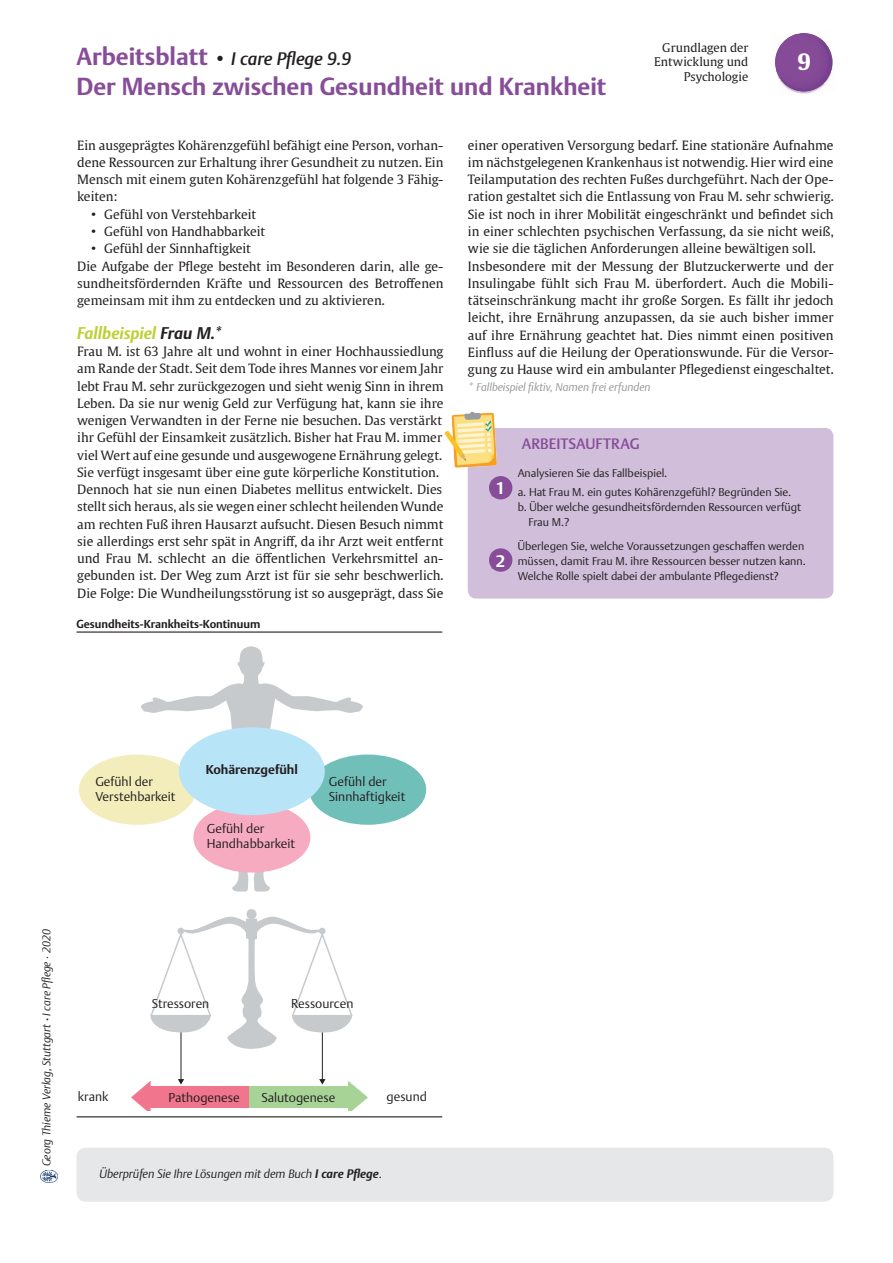
<style>
.page{position:relative;width:893px;height:1263px;background:#fff}
.page>*{position:absolute;margin:0;border:0;box-sizing:border-box;transform-origin:0 0}
.t1{font:700 24px "Thieme Argo 2011";color:#874d99}
.t2{font:700 22.5px "Thieme Gulliver 2011";color:#fff}
.t3{font:italic 500 18px "Thieme Argo 2011";color:#231f20}
.t4{font:italic 700 16.5px "Thieme Argo 2011";color:#becf35}
.t5{font:700 16.5px "Thieme Argo 2008";color:#fff}
.t6{font:500 15px "Thieme Argo 2011";color:#874d99}
.t7{font:12.75px/17.2px "Thieme Gulliver 2011";color:#231f20}
.t8{font:12.75px/17.2px "Thieme Gulliver 2008";color:#231f20;text-align:justify}
.t9{font:300 12.75px/15.3px "Thieme Argo 2011";color:#231f20}
.t10{font:700 12.75px "Thieme Argo 2011";color:#231f20}
.t11{font:italic 300 12px "Thieme Argo 2011";color:#231f20}
.t12{font:12px/14.4px "Thieme Gulliver 2011";color:#231f20;text-align:right}
.t13{font:300 11.25px/15px "Thieme Argo 2011";color:#231f20}
.t14{font:italic 300 11.25px "Thieme Argo 2011";color:#231f20}
.t15{font:italic 300 11.25px "Thieme Argo 2011";color:#939598}
.t16{font:700 11.25px "Thieme Argo 2011";color:#231f20}
.s1{font-weight:700;font-style:normal;font-size:24px;color:#874d99}
.s2{color:#231f20}
.s3{font-family:"Thieme Gulliver 2008"}
.s4{font-weight:500;font-style:normal}
.s5{font-weight:700}
.s6{font-style:normal;font-size:11.25px}
</style>
<div class="page">
<img style="left:794px;top:92px;width:19px;height:2px">
<img style="left:832px;top:57px;width:1px;height:12px">
<img style="left:775px;top:47px;width:53px;height:45px">
<img style="left:779px;top:33px;width:43px;height:14px">
<img style="left:821px;top:40px;width:11px;height:39px">
<div style="left:77px;top:1148px;width:756px;height:53px;background:#e6e7e9;border-radius:9px"></div>
<div style="left:77px;top:1148px;width:756px;height:54px;border:2px solid #e6e7e9;border-radius:9px"></div>
<img style="left:41px;top:1170px;width:17px;height:13px">
<hr style="left:77px;top:631px;width:365px;height:2px;background:#231f20">
<hr style="left:77px;top:1116px;width:365px;height:1px;background:#231f20">
<div style="left:468px;top:428px;width:365px;height:170px;background:#d0beda;border-radius:9px"></div>
<img style="left:444px;top:412px;width:63px;height:66px">
<div style="left:490px;top:477px;width:22px;height:22px;background:#874d99;border-radius:50%"></div>
<div style="left:489px;top:476px;width:23px;height:23px;border:2px solid #874d99;border-radius:50%"></div>
<div style="left:490px;top:549px;width:22px;height:22px;background:#874d99;border-radius:50%"></div>
<div style="left:489px;top:548px;width:23px;height:24px;border:2px solid #874d99;border-radius:50%"></div>
<svg style="left:141px;top:646px;width:222px;height:246px"></svg>
<div style="left:79px;top:754px;width:117px;height:71px;background:#f2edba;border-radius:50%"></div>
<div style="left:193px;top:802px;width:117px;height:70px;background:#f6abc1;border-radius:50%"></div>
<div style="left:309px;top:754px;width:117px;height:71px;background:#70bfb9;border-radius:50%"></div>
<hr style="left:181px;top:1032px;width:1px;height:48px;background:#231f20">
<svg style="left:178px;top:1079px;width:6px;height:5px"></svg>
<hr style="left:322px;top:1032px;width:1px;height:48px;background:#231f20">
<svg style="left:319px;top:1079px;width:7px;height:5px"></svg>
<div style="left:179px;top:727px;width:146px;height:88px;background:#b7e4f7;border-radius:50%"></div>
<div style="left:249px;top:1087px;width:106px;height:21px;background:#a8d397"></div>
<svg style="left:348px;top:1081px;width:20px;height:29px"></svg>
<div style="left:147px;top:1087px;width:102px;height:21px;background:#f1758c"></div>
<svg style="left:131px;top:1081px;width:20px;height:29px"></svg>
<div style="left:247px;top:909px;width:10px;height:10px;background:#c7cacc;border-radius:50%"></div>
<svg style="left:150px;top:916px;width:203px;height:133px"></svg>
<h3 class="t3" style="left:77px;top:47px;width:276px"><span class="s1">Arbeitsblatt</span> • I care Pflege 9.9</h3>
<h1 class="t1" style="left:77px;top:71px;width:531px">Der Mensch zwischen Gesundheit und Krankheit</h1>
<p class="t12" style="left:654px;top:40px;width:96px">Grundlagen der<br>Entwicklung und<br>Psychologie</p>
<h2 class="t2" style="left:798px;top:43px;width:15px">9</h2>
<p class="t7" style="left:77px;top:136px;width:368px;text-align:justify">Ein ausgeprägtes Kohärenzgefühl befähigt eine Person, vorhan&shy;dene Ressourcen zur Erhaltung ihrer Gesundheit zu nutzen. Ein Mensch mit einem guten Kohärenzgefühl hat folgende 3 Fähig&shy;keiten:</p>
<p class="t7" style="left:92px;top:205px;width:166px">• Gefühl von Verstehbarkeit</p>
<p class="t7" style="left:92px;top:222px;width:175px">• Gefühl von Handhabbarkeit</p>
<p class="t7" style="left:77px;top:239px;width:368px;text-indent:14px">• Gefühl der Sinnhaftigkeit<br>Die Aufgabe der Pflege besteht im Besonderen darin, alle ge&shy;sundheitsfördernden Kräfte und Ressourcen des Betroffenen gemeinsam mit ihm zu entdecken und zu aktivieren.</p>
<p class="t4" style="left:77px;top:322px;width:147px">Fallbeispiel <span class="s2">Frau M.*</span></p>
<p class="t7" style="left:77px;top:342px;width:368px">Frau M. ist 63 Jahre alt und wohnt in einer Hochhaussiedlung am Rande der Stadt. Seit dem Tode ihres Mannes vor einem Jahr lebt Frau M. sehr zurückgezogen und sieht wenig Sinn in ihrem Leben. Da sie nur wenig Geld zur Verfügung hat, kann sie ihre wenigen Verwandten in der Ferne nie besuchen. Das verstärkt ihr Gefühl der Einsamkeit zusätzlich. Bisher hat Frau M. immer viel Wert auf eine gesunde und ausgewogene Ernährung gelegt.<br>Sie verfügt insgesamt über eine gute körperliche Konstitution.<br>Dennoch hat sie nun einen Diabetes mellitus entwickelt. Dies stellt sich heraus, als sie wegen einer schlecht heilenden Wunde am rechten Fuß ihren Hausarzt aufsucht. <span class="s3">Diesen Besuch nimmt</span></p>
<p class="t8" style="left:77px;top:532px;width:368px">sie allerdings erst sehr spät in Angriff, da ihr Arzt weit entfernt und Frau M. schlecht an die öffentlichen Verkehrsmittel an&shy;gebunden ist. Der Weg zum Arzt ist für sie sehr beschwerlich.<br>Die Folge: Die Wundheilungsstörung ist so ausgeprägt, dass Sie</p>
<p class="t16" style="left:77px;top:616px;width:185px">Gesundheits-Krankheits-Kontinuum</p>
<p class="t8" style="left:468px;top:136px;width:367px;text-align:left">einer operativen Versorgung bedarf. Eine stationäre Aufnahme im nächstgelegenen Krankenhaus ist notwendig. Hier wird eine Teilamputation des rechten Fußes durchgeführt. Nach der Ope&shy;ration gestaltet sich die Entlassung von Frau M. sehr schwierig.<br>Sie ist noch in ihrer Mobilität eingeschränkt und befindet sich in einer schlechten psychischen Verfassung, da sie nicht weiß, wie sie die täglichen Anforderungen alleine bewältigen soll.<br>Insbesondere mit der Messung der Blutzuckerwerte und der Insulingabe fühlt sich Frau M. überfordert. Auch die Mobili&shy;tätseinschränkung macht ihr große Sorgen. Es fällt ihr jedoch leicht, ihre Ernährung anzupassen, da sie auch bisher immer auf ihre Ernährung geachtet hat. Dies nimmt einen positiven Einfluss auf die Heilung der Operationswunde. Für die Versor&shy;gung zu Hause wird ein ambulanter Pflegedienst eingeschaltet.</p>
<p class="t15" style="left:468px;top:380px;width:184px">* Fallbeispiel fiktiv, Namen frei erfunden</p>
<p class="t5" style="left:496px;top:477px;width:11px">1</p>
<p class="t5" style="left:496px;top:550px;width:11px">2</p>
<p class="t6" style="left:522px;top:434px;width:119px">ARBEITSAUFTRAG</p>
<p class="t13" style="left:518px;top:463px;width:275px;line-height:19.2px">Analysieren Sie das Fallbeispiel.<br>a. Hat Frau M. ein gutes Kohärenzgefühl? Begründen Sie.</p>
<p class="t13" style="left:528px;top:500px;width:274px;text-indent:-11px">b. Über welche gesundheitsfördernden Ressourcen verfügt<br>Frau M.?</p>
<p class="t13" style="left:518px;top:538px;width:290px">Überlegen Sie, welche Voraussetzungen geschaffen werden müssen, damit Frau M. ihre Ressourcen besser nutzen kann.<br>Welche Rolle spielt dabei der ambulante Pflegedienst?</p>
<p class="t9" style="left:95px;top:773px;width:82px">Gefühl der<br>Verstehbarkeit</p>
<p class="t10" style="left:206px;top:760px;width:93px">Kohärenzgefühl</p>
<p class="t9" style="left:207px;top:821px;width:90px">Gefühl der<br>Handhabbarkeit</p>
<p class="t9" style="left:329px;top:774px;width:78px">Gefühl der<br>Sinnhaftigkeit</p>
<p class="t14" style="left:39px;top:1166px;width:239px;rotate:-90deg">Georg Thieme Verlag, Stuttgart <span class="s4">·</span> I care Pflege · 2020</p>
<p class="t9" style="left:152px;top:996px;width:59px">Stressoren</p>
<p class="t9" style="left:291px;top:996px;width:64px">Ressourcen</p>
<p class="t9" style="left:78px;top:1089px;width:32px">krank</p>
<p class="t9" style="left:168px;top:1090px;width:73px">Pathogenese</p>
<p class="t9" style="left:261px;top:1090px;width:75px">Salutogenese</p>
<p class="t9" style="left:387px;top:1089px;width:42px">gesund</p>
<p class="t11" style="left:99px;top:1166px;width:284px">Überprüfen Sie Ihre Lösungen mit dem Buch <span class="s5">I care Pflege</span><span class="s6">.</span></p>
</div>
